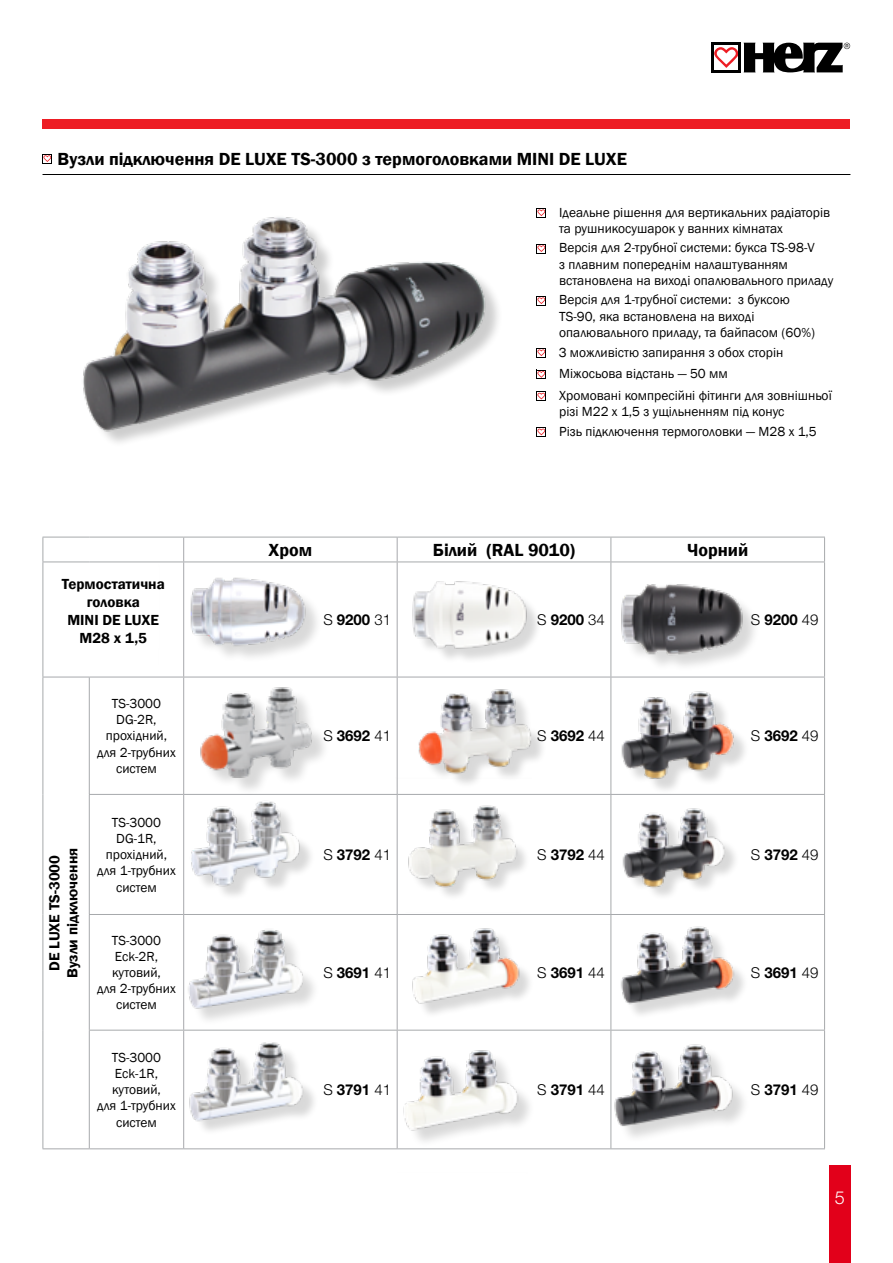
<style>
.page{position:relative;width:893px;height:1263px;background:#fff}
.page>*{position:absolute;margin:0;border:0;box-sizing:border-box;transform-origin:0 0}
.t1{font:600 18px "Franklin Gothic";color:#000}
.t2{font:300 18px "Helvetica Neue LT Std";color:#fff}
.t3{font:700 15px "Helvetica Neue LT Std";color:#000}
.t4{font:600 15px/18px "Franklin Gothic";color:#000;text-align:center}
.t5{font:13.5px/16.2px "Franklin Gothic";color:#000}
.s1{font-weight:300}
</style>
<div class="page">
<svg style="left:744px;top:43px;width:106px;height:29px"></svg>
<svg style="left:714px;top:47px;width:24px;height:21px"></svg>
<hr style="left:711px;top:43px;width:3px;height:28px;background:#000">
<hr style="left:739px;top:44px;width:2px;height:28px;background:#000">
<hr style="left:711px;top:43px;width:30px;height:2px;background:#000">
<hr style="left:711px;top:70px;width:30px;height:2px;background:#000">
<div style="left:829px;top:1165px;width:21px;height:98px;background:#e2001a"></div>
<div style="left:43px;top:119px;width:807px;height:10px;background:#ed1d24"></div>
<hr style="left:43px;top:174px;width:807px;height:1px;background:#000">
<svg style="left:43px;top:154px;width:9px;height:10px"></svg>
<svg style="left:536px;top:208px;width:10px;height:10px"></svg>
<svg style="left:536px;top:244px;width:10px;height:10px"></svg>
<svg style="left:536px;top:296px;width:10px;height:10px"></svg>
<svg style="left:536px;top:348px;width:10px;height:10px"></svg>
<svg style="left:536px;top:370px;width:10px;height:9px"></svg>
<svg style="left:536px;top:391px;width:10px;height:10px"></svg>
<svg style="left:536px;top:427px;width:10px;height:10px"></svg>
<hr style="left:43px;top:537px;width:46px;height:1px;background:#a7a9ac">
<svg style="left:43px;top:537px;width:1px;height:24px"></svg>
<hr style="left:89px;top:537px;width:95px;height:1px;background:#a7a9ac">
<hr style="left:184px;top:537px;width:213px;height:1px;background:#a7a9ac">
<svg style="left:183px;top:537px;width:1px;height:24px"></svg>
<hr style="left:397px;top:537px;width:214px;height:1px;background:#a7a9ac">
<svg style="left:397px;top:537px;width:1px;height:24px"></svg>
<hr style="left:611px;top:537px;width:214px;height:1px;background:#a7a9ac">
<svg style="left:610px;top:537px;width:1px;height:24px"></svg>
<svg style="left:824px;top:537px;width:1px;height:24px"></svg>
<hr style="left:43px;top:561px;width:46px;height:1px;background:#a7a9ac">
<hr style="left:43px;top:562px;width:1px;height:115px;background:#a7a9ac">
<hr style="left:89px;top:561px;width:95px;height:1px;background:#a7a9ac">
<hr style="left:184px;top:561px;width:213px;height:1px;background:#a7a9ac">
<hr style="left:183px;top:562px;width:1px;height:115px;background:#a7a9ac">
<hr style="left:397px;top:561px;width:214px;height:1px;background:#a7a9ac">
<hr style="left:397px;top:562px;width:1px;height:115px;background:#a7a9ac">
<hr style="left:611px;top:561px;width:214px;height:1px;background:#a7a9ac">
<hr style="left:610px;top:562px;width:1px;height:115px;background:#a7a9ac">
<hr style="left:824px;top:562px;width:1px;height:115px;background:#a7a9ac">
<hr style="left:43px;top:677px;width:46px;height:1px;background:#a7a9ac">
<hr style="left:43px;top:677px;width:1px;height:117px;background:#a7a9ac">
<hr style="left:43px;top:794px;width:1px;height:120px;background:#a7a9ac">
<hr style="left:43px;top:914px;width:1px;height:116px;background:#a7a9ac">
<hr style="left:43px;top:1030px;width:1px;height:118px;background:#a7a9ac">
<hr style="left:43px;top:1148px;width:46px;height:1px;background:#a7a9ac">
<hr style="left:89px;top:677px;width:95px;height:1px;background:#a7a9ac">
<hr style="left:89px;top:677px;width:1px;height:117px;background:#a7a9ac">
<hr style="left:184px;top:677px;width:213px;height:1px;background:#a7a9ac">
<hr style="left:183px;top:677px;width:1px;height:117px;background:#a7a9ac">
<hr style="left:397px;top:677px;width:214px;height:1px;background:#a7a9ac">
<hr style="left:397px;top:677px;width:1px;height:117px;background:#a7a9ac">
<hr style="left:611px;top:677px;width:214px;height:1px;background:#a7a9ac">
<hr style="left:610px;top:677px;width:1px;height:117px;background:#a7a9ac">
<hr style="left:824px;top:677px;width:1px;height:117px;background:#a7a9ac">
<hr style="left:89px;top:794px;width:95px;height:1px;background:#a7a9ac">
<hr style="left:89px;top:795px;width:1px;height:119px;background:#a7a9ac">
<hr style="left:184px;top:794px;width:213px;height:1px;background:#a7a9ac">
<hr style="left:397px;top:794px;width:214px;height:1px;background:#a7a9ac">
<hr style="left:397px;top:795px;width:1px;height:119px;background:#a7a9ac">
<hr style="left:611px;top:794px;width:214px;height:1px;background:#a7a9ac">
<hr style="left:824px;top:795px;width:1px;height:119px;background:#a7a9ac">
<hr style="left:89px;top:914px;width:95px;height:1px;background:#a7a9ac">
<hr style="left:89px;top:915px;width:1px;height:115px;background:#a7a9ac">
<hr style="left:184px;top:914px;width:213px;height:1px;background:#a7a9ac">
<hr style="left:183px;top:915px;width:1px;height:115px;background:#a7a9ac">
<hr style="left:397px;top:914px;width:214px;height:1px;background:#a7a9ac">
<hr style="left:397px;top:915px;width:1px;height:115px;background:#a7a9ac">
<hr style="left:611px;top:914px;width:214px;height:1px;background:#a7a9ac">
<hr style="left:824px;top:915px;width:1px;height:115px;background:#a7a9ac">
<hr style="left:89px;top:1030px;width:95px;height:1px;background:#a7a9ac">
<hr style="left:89px;top:1030px;width:1px;height:118px;background:#a7a9ac">
<hr style="left:184px;top:1030px;width:213px;height:1px;background:#a7a9ac">
<hr style="left:183px;top:1030px;width:1px;height:118px;background:#a7a9ac">
<hr style="left:397px;top:1030px;width:214px;height:1px;background:#a7a9ac">
<hr style="left:611px;top:1030px;width:214px;height:1px;background:#a7a9ac">
<hr style="left:824px;top:1030px;width:1px;height:118px;background:#a7a9ac">
<hr style="left:89px;top:1148px;width:95px;height:1px;background:#a7a9ac">
<hr style="left:184px;top:1148px;width:213px;height:1px;background:#a7a9ac">
<hr style="left:397px;top:1148px;width:214px;height:1px;background:#a7a9ac">
<hr style="left:611px;top:1148px;width:214px;height:1px;background:#a7a9ac">
<img style="left:83px;top:217px;width:415px;height:226px">
<div style="left:417px;top:584px;width:126px;height:80px;background:#000;opacity:.15"></div>
<img style="left:396px;top:576px;width:147px;height:81px">
<img style="left:610px;top:567px;width:144px;height:99px">
<div style="left:204px;top:691px;width:126px;height:105px;background:#000;opacity:.15"></div>
<img style="left:200px;top:687px;width:116px;height:81px">
<img style="left:409px;top:660px;width:147px;height:117px">
<div style="left:627px;top:690px;width:144px;height:105px;background:#fff"></div>
<img style="left:612px;top:659px;width:147px;height:136px">
<img style="left:183px;top:768px;width:147px;height:141px">
<div style="left:411px;top:786px;width:131px;height:115px;background:#fff"></div>
<img style="left:396px;top:777px;width:135px;height:135px">
<img style="left:183px;top:909px;width:131px;height:111px">
<div style="left:417px;top:931px;width:117px;height:87px;background:#000;opacity:.15"></div>
<img style="left:396px;top:926px;width:136px;height:77px">
<img style="left:596px;top:916px;width:160px;height:114px">
<img style="left:166px;top:1030px;width:146px;height:113px">
<div style="left:405px;top:1053px;width:153px;height:135px;background:#fff"></div>
<img style="left:372px;top:1030px;width:172px;height:120px">
<img style="left:588px;top:1030px;width:168px;height:120px">
<img style="left:610px;top:781px;width:130px;height:135px">
<img style="left:183px;top:565px;width:134px;height:100px">
<h1 class="t1" style="left:58px;top:148px;width:571px">Вузли підключення DE LUXE TS-3000 з термоголовками MINI DE LUXE</h1>
<p class="t5" style="left:559px;top:204px;width:273px">Ідеальне рішення для вертикальних радіаторів та рушникосушарок у ванних кімнатах</p>
<p class="t5" style="left:559px;top:240px;width:276px">Версія для 2-трубної системи: букса TS-98-V<br>з плавним попереднім налаштуванням встановлена на виході опалювального приладу</p>
<p class="t5" style="left:559px;top:292px;width:257px">Версія для 1-трубної системи: з буксою<br>TS-90, яка встановлена на виході опалювального приладу, та байпасом (60%)</p>
<p class="t5" style="left:559px;top:341px;width:274px;line-height:21.6px">З можливістю запирання з обох сторін<br>Міжосьова відстань — 50 мм<br>Хромовані компресійні фітинги для зовнішньої</p>
<p class="t5" style="left:559px;top:402px;width:259px;line-height:19.6px">різі M22 x 1,5 з ущільненням під конус<br>Різь підключення термоголовки — M28 x 1,5</p>
<p class="t4" style="left:62px;top:575px;width:105px">Термостатична головка<br>MINI DE LUXE<br>M28 x 1,5</p>
<p class="t5" style="left:97px;top:696px;width:80px;text-align:center">TS-3000<br>DG-2R, прохідний, для 2-трубних систем</p>
<p class="t4" style="left:46px;top:978px;width:132px;rotate:-90deg">DE LUXE TS-3000<br>Вузли підключення</p>
<p class="t5" style="left:97px;top:814px;width:80px;text-align:center">TS-3000<br>DG-1R, прохідний, для 1-трубних систем</p>
<p class="t5" style="left:97px;top:932px;width:80px;text-align:center">TS-3000<br>Eck-2R, кутовий,<br>для 2-трубних систем</p>
<p class="t5" style="left:97px;top:1049px;width:80px;text-align:center">TS-3000<br>Eck-1R, кутовий,<br>для 1-трубних систем</p>
<h1 class="t1" style="left:269px;top:539px;width:45px">Хром</h1>
<h1 class="t1" style="left:433px;top:539px;width:144px">Білий (RAL 9010)</h1>
<h1 class="t1" style="left:687px;top:539px;width:63px">Чорний</h1>
<p class="t3" style="left:323px;top:610px;width:69px"><span class="s1">S</span> 9200 <span class="s1">31</span></p>
<p class="t3" style="left:537px;top:610px;width:69px"><span class="s1">S</span> 9200 <span class="s1">34</span></p>
<p class="t3" style="left:751px;top:610px;width:69px"><span class="s1">S</span> 9200 <span class="s1">49</span></p>
<p class="t3" style="left:323px;top:726px;width:69px"><span class="s1">S</span> 3692 <span class="s1">41</span></p>
<p class="t3" style="left:537px;top:726px;width:69px"><span class="s1">S</span> 3692 <span class="s1">44</span></p>
<p class="t3" style="left:751px;top:726px;width:69px"><span class="s1">S</span> 3692 <span class="s1">49</span></p>
<p class="t3" style="left:323px;top:845px;width:69px"><span class="s1">S</span> 3792 <span class="s1">41</span></p>
<p class="t3" style="left:537px;top:845px;width:69px"><span class="s1">S</span> 3792 <span class="s1">44</span></p>
<p class="t3" style="left:751px;top:845px;width:69px"><span class="s1">S</span> 3792 <span class="s1">49</span></p>
<p class="t3" style="left:323px;top:963px;width:69px"><span class="s1">S</span> 3691 <span class="s1">41</span></p>
<p class="t3" style="left:537px;top:963px;width:69px"><span class="s1">S</span> 3691 <span class="s1">44</span></p>
<p class="t3" style="left:751px;top:963px;width:69px"><span class="s1">S</span> 3691 <span class="s1">49</span></p>
<p class="t3" style="left:323px;top:1080px;width:69px"><span class="s1">S</span> 3791 <span class="s1">41</span></p>
<p class="t3" style="left:537px;top:1080px;width:69px"><span class="s1">S</span> 3791 <span class="s1">44</span></p>
<p class="t3" style="left:751px;top:1080px;width:69px"><span class="s1">S</span> 3791 <span class="s1">49</span></p>
<h1 class="t2" style="left:835px;top:1187px;width:12px">5</h1>
</div>
